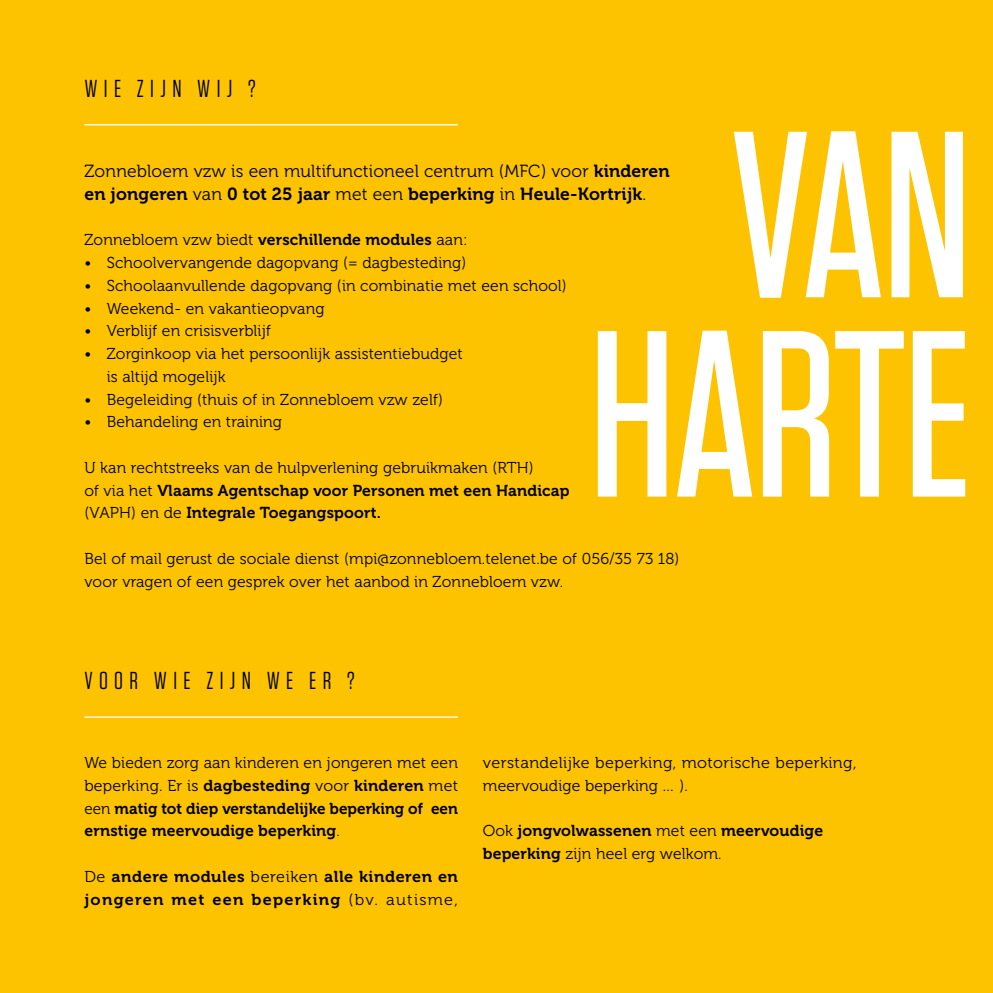
<style>
.page{position:relative;width:993px;height:993px;background:#fff}
.page>*{position:absolute;margin:0;border:0;box-sizing:border-box;transform-origin:0 0}
.t1{font:500 236.25px/199.2px "Tungsten";letter-spacing:-.01em;color:#fff;text-align:center}
.t2{font:24.5px "Tungsten";letter-spacing:.26em;color:#000}
.t3{font:17.5px "Museo 300";letter-spacing:.01em;color:#000}
.t4{font:17.5px "Museo 700";letter-spacing:.01em;color:#000}
.t5{font:15.75px/22.8px "Museo 300";letter-spacing:.01em;color:#000}
.t6{font:15.75px/22.8px "Museo 700";letter-spacing:.01em;color:#000}
.t7{font:15.75px/22.8px "Museo 700";letter-spacing:.035em;color:#000}
.s1{font-family:"Museo 700"}
.s2{font-family:"Museo 300"}
</style>
<div class="page">
<div style="left:0;top:0;width:992px;height:992px;background:#fdc300"></div>
<hr style="left:84px;top:124px;width:374px;height:1px;background:#fff">
<hr style="left:84px;top:716px;width:374px;height:1px;background:#fff">
<h2 class="t2" style="left:84px;top:75px;width:173px">WIE ZIJN WIJ ?</h2>
<h1 class="t1" style="left:588px;top:119px;width:384px">VAN<br>HARTE</h1>
<p class="t3" style="left:84px;top:161px;width:586px">Zonnebloem vzw is een multifunctioneel centrum (MFC) voor <span class="s1">kinderen</span></p>
<p class="t4" style="left:84px;top:184px;width:563px">en jongeren <span class="s2">van</span> 0 tot 25 jaar <span class="s2">met een</span> beperking <span class="s2">in</span> Heule-Kortrijk<span class="s2">.</span></p>
<p class="t5" style="left:84px;top:229px;width:384px">Zonnebloem vzw biedt <span class="s1">verschillende modules</span> aan:</p>
<p class="t5" style="left:84px;top:251px;width:383px">• Schoolvervangende dagopvang (= dagbesteding)</p>
<p class="t5" style="left:84px;top:274px;width:483px">• Schoolaanvullende dagopvang (in combinatie met een school)</p>
<p class="t5" style="left:84px;top:297px;width:242px">• Weekend- en vakantieopvang</p>
<p class="t5" style="left:84px;top:320px;width:188px">• Verblijf en crisisverblijf</p>
<p class="t5" style="left:107px;top:342px;width:357px;text-indent:-22px">• Zorginkoop via het persoonlijk assistentiebudget is altijd mogelijk</p>
<p class="t5" style="left:84px;top:388px;width:360px">• Begeleiding (thuis of in Zonnebloem vzw zelf)</p>
<p class="t5" style="left:84px;top:411px;width:199px">• Behandeling en training</p>
<p class="t5" style="left:84px;top:456px;width:450px">U kan rechtstreeks van de hulpverlening gebruikmaken (RTH)</p>
<p class="t6" style="left:84px;top:479px;width:486px"><span class="s2">of via het</span> Vlaams Agentschap voor Personen met een Handicap <span class="s2">(VAPH) en de</span> Integrale Toegangspoort.</p>
<p class="t5" style="left:84px;top:547px;width:596px">Bel of mail gerust de sociale dienst (mpi@zonnebloem.telenet.be of 056/35 73 18) voor vragen of een gesprek over het aanbod in Zonnebloem vzw.</p>
<h2 class="t2" style="left:84px;top:667px;width:272px">VOOR WIE ZIJN WE ER ?</h2>
<p class="t5" style="left:84px;top:751px;width:375px">We bieden zorg aan kinderen en jongeren met een beperking. Er is <span class="s1">dagbesteding</span> voor <span class="s1">kinderen</span> met</p>
<p class="t6" style="left:84px;top:796px;width:375px"><span class="s2">een</span> matig tot diep verstandelijke beperking of een ernstige meervoudige beperking<span class="s2">.</span></p>
<p class="t7" style="left:84px;top:864px;width:375px"><span class="s2">De</span> andere modules <span class="s2">bereiken</span> alle kinderen en jongeren met een beperking <span class="s2">(bv. autisme,</span></p>
<p class="t5" style="left:482px;top:751px;width:375px">verstandelijke beperking, motorische beperking, meervoudige beperking … ).</p>
<p class="t6" style="left:482px;top:819px;width:342px"><span class="s2">Ook</span> jongvolwassenen <span class="s2">met een</span> meervoudige</p>
<p class="t5" style="left:482px;top:842px;width:240px"><span class="s1">beperking</span> zijn heel erg welkom.</p>
</div>
